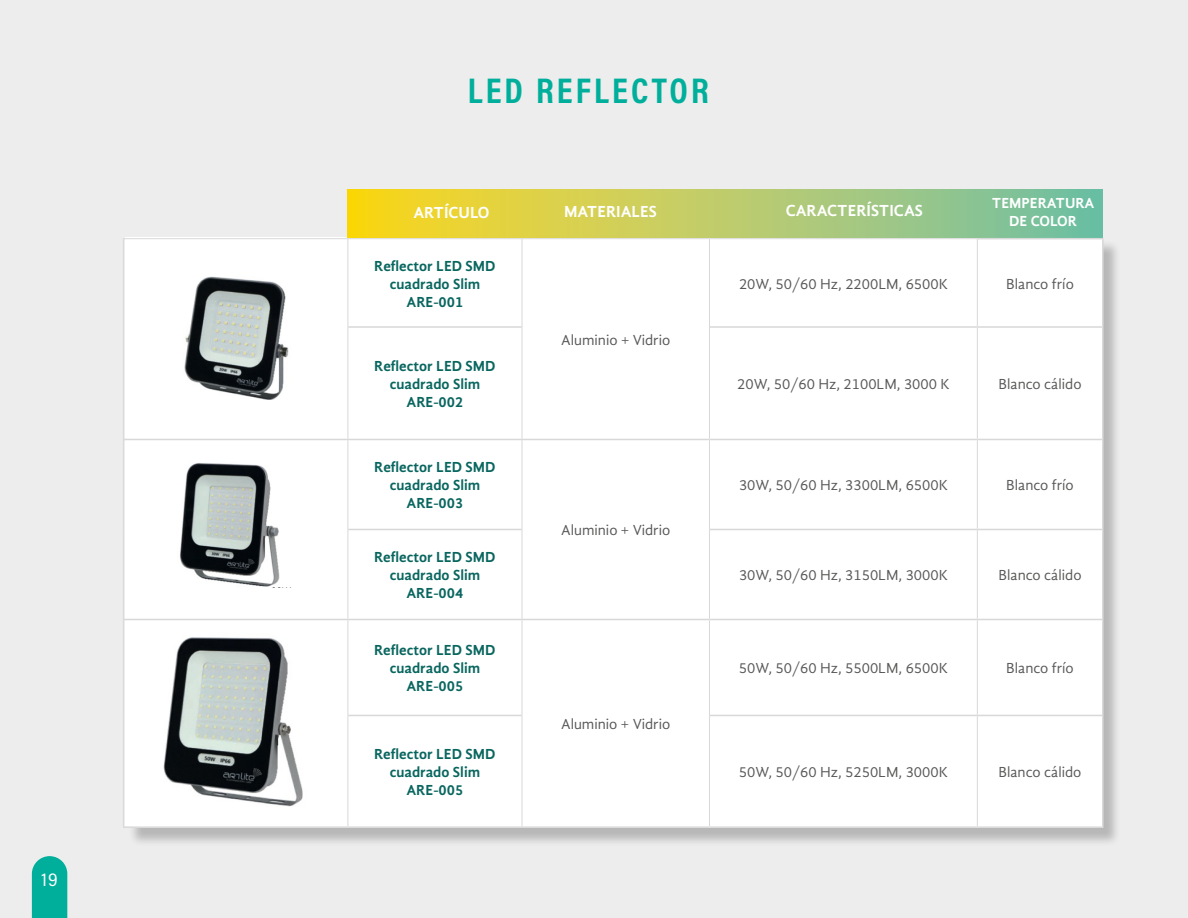
<style>
.page{position:relative;width:1188px;height:918px;background:#ededed}
.page>*{position:absolute;margin:0;border:0;box-sizing:border-box;transform-origin:0 0}
.t1{font:36px "Acumin Variable Concept";letter-spacing:.085em;color:#00af9b}
.t2{font:18px "Acumin Variable Concept";color:#fff}
.t3{font:700 16.5px "Gandhi Sans";color:#fff}
.t4{font:700 15px/18px "Gandhi Sans";color:#09665f;text-align:center}
.t5{font:15px "Gandhi Sans";color:#575756}
.t6{font:15px "Gandhi Sans";color:#585856}
.t7{font:700 15px/18px "Gandhi Sans";color:#fff;text-align:center}
</style>
<div class="page">
<div style="left:128px;top:239px;width:993px;height:608px;background:#000;opacity:.23"></div>
<div style="left:125px;top:237px;width:978px;height:591px;background:#fff"></div>
<svg style="left:348px;top:189px;width:755px;height:48px;background:#bacb66"></svg>
<hr style="left:123px;top:238px;width:225px;height:1px;background:#d8d8d8">
<hr style="left:123px;top:239px;width:1px;height:88px;background:#d8d8d8">
<hr style="left:348px;top:238px;width:174px;height:1px;background:#d8d8d8">
<hr style="left:348px;top:239px;width:1px;height:88px;background:#d8d8d8">
<hr style="left:123px;top:327px;width:1px;height:112px;background:#d8d8d8">
<hr style="left:522px;top:238px;width:187px;height:1px;background:#d8d8d8">
<hr style="left:522px;top:239px;width:1px;height:88px;background:#d8d8d8">
<hr style="left:522px;top:439px;width:187px;height:1px;background:#d8d8d8">
<hr style="left:709px;top:238px;width:269px;height:1px;background:#d8d8d8">
<hr style="left:709px;top:239px;width:1px;height:88px;background:#d8d8d8">
<hr style="left:977px;top:239px;width:1px;height:87px;background:#d8d8d8">
<hr style="left:978px;top:238px;width:126px;height:1px;background:#d8d8d8">
<hr style="left:1102px;top:239px;width:2px;height:87px;background:#d8d8d8">
<hr style="left:348px;top:326px;width:174px;height:2px;background:#d8d8d8">
<hr style="left:124px;top:439px;width:224px;height:1px;background:#d8d8d8">
<hr style="left:348px;top:439px;width:174px;height:1px;background:#d8d8d8">
<hr style="left:348px;top:327px;width:1px;height:112px;background:#d8d8d8">
<hr style="left:522px;top:327px;width:1px;height:112px;background:#d8d8d8">
<hr style="left:123px;top:439px;width:1px;height:90px;background:#d8d8d8">
<hr style="left:348px;top:440px;width:1px;height:89px;background:#d8d8d8">
<hr style="left:522px;top:440px;width:1px;height:89px;background:#d8d8d8">
<hr style="left:123px;top:529px;width:1px;height:90px;background:#d8d8d8">
<hr style="left:348px;top:529px;width:1px;height:90px;background:#d8d8d8">
<hr style="left:522px;top:529px;width:1px;height:90px;background:#d8d8d8">
<hr style="left:123px;top:619px;width:1px;height:96px;background:#d8d8d8">
<hr style="left:348px;top:620px;width:1px;height:95px;background:#d8d8d8">
<hr style="left:522px;top:620px;width:1px;height:95px;background:#d8d8d8">
<hr style="left:123px;top:715px;width:1px;height:111px;background:#d8d8d8">
<hr style="left:348px;top:715px;width:1px;height:111px;background:#d8d8d8">
<hr style="left:522px;top:715px;width:1px;height:111px;background:#d8d8d8">
<hr style="left:710px;top:326px;width:267px;height:2px;background:#d8d8d8">
<hr style="left:977px;top:326px;width:127px;height:2px;background:#d8d8d8">
<hr style="left:1102px;top:328px;width:2px;height:111px;background:#d8d8d8">
<hr style="left:709px;top:327px;width:1px;height:112px;background:#d8d8d8">
<hr style="left:977px;top:328px;width:1px;height:111px;background:#d8d8d8">
<hr style="left:709px;top:439px;width:268px;height:1px;background:#d8d8d8">
<hr style="left:977px;top:439px;width:127px;height:1px;background:#d8d8d8">
<hr style="left:1102px;top:440px;width:2px;height:89px;background:#d8d8d8">
<hr style="left:1102px;top:530px;width:2px;height:89px;background:#d8d8d8">
<hr style="left:1102px;top:620px;width:2px;height:95px;background:#d8d8d8">
<hr style="left:1102px;top:716px;width:2px;height:110px;background:#d8d8d8">
<hr style="left:709px;top:440px;width:1px;height:89px;background:#d8d8d8">
<hr style="left:977px;top:440px;width:1px;height:89px;background:#d8d8d8">
<hr style="left:709px;top:529px;width:1px;height:90px;background:#d8d8d8">
<hr style="left:977px;top:530px;width:1px;height:89px;background:#d8d8d8">
<hr style="left:709px;top:620px;width:1px;height:95px;background:#d8d8d8">
<hr style="left:977px;top:620px;width:1px;height:95px;background:#d8d8d8">
<hr style="left:709px;top:715px;width:1px;height:111px;background:#d8d8d8">
<hr style="left:977px;top:716px;width:1px;height:110px;background:#d8d8d8">
<hr style="left:348px;top:529px;width:174px;height:1px;background:#d8d8d8">
<hr style="left:124px;top:619px;width:224px;height:1px;background:#d8d8d8">
<hr style="left:348px;top:619px;width:174px;height:1px;background:#d8d8d8">
<hr style="left:348px;top:715px;width:174px;height:1px;background:#d8d8d8">
<hr style="left:123px;top:826px;width:225px;height:2px;background:#d8d8d8">
<hr style="left:348px;top:826px;width:174px;height:2px;background:#d8d8d8">
<hr style="left:522px;top:619px;width:187px;height:1px;background:#d8d8d8">
<hr style="left:522px;top:826px;width:187px;height:2px;background:#d8d8d8">
<hr style="left:710px;top:529px;width:267px;height:1px;background:#d8d8d8">
<hr style="left:977px;top:529px;width:127px;height:1px;background:#d8d8d8">
<hr style="left:709px;top:619px;width:268px;height:1px;background:#d8d8d8">
<hr style="left:977px;top:619px;width:127px;height:1px;background:#d8d8d8">
<hr style="left:710px;top:715px;width:267px;height:1px;background:#d8d8d8">
<hr style="left:977px;top:715px;width:127px;height:1px;background:#d8d8d8">
<hr style="left:709px;top:826px;width:268px;height:2px;background:#d8d8d8">
<hr style="left:977px;top:826px;width:127px;height:2px;background:#d8d8d8">
<img style="left:184px;top:276px;width:105px;height:124px">
<img style="left:180px;top:463px;width:100px;height:124px">
<img style="left:163px;top:637px;width:140px;height:169px">
<svg style="left:32px;top:856px;width:35px;height:62px;background:#0eb2a0"></svg>
<p class="t2" style="left:42px;top:867px;width:18px">19</p>
<h1 class="t1" style="left:468px;top:66px;width:243px">LED REFLECTOR</h1>
<p class="t3" style="left:413px;top:203px;width:78px">ARTÍCULO</p>
<p class="t3" style="left:564px;top:202px;width:94px">MATERIALES</p>
<p class="t3" style="left:786px;top:201px;width:139px">CARACTERÍSTICAS</p>
<p class="t7" style="left:992px;top:194px;width:104px">TEMPERATURA<br>DE COLOR</p>
<p class="t4" style="left:374px;top:256px;width:123px">Reflector LED SMD cuadrado Slim<br>ARE-001</p>
<p class="t4" style="left:374px;top:357px;width:123px">Reflector LED SMD cuadrado Slim<br>ARE-002</p>
<p class="t4" style="left:374px;top:458px;width:123px">Reflector LED SMD cuadrado Slim<br>ARE-003</p>
<p class="t4" style="left:374px;top:548px;width:123px">Reflector LED SMD cuadrado Slim<br>ARE-004</p>
<p class="t4" style="left:374px;top:641px;width:123px">Reflector LED SMD cuadrado Slim<br>ARE-005</p>
<p class="t4" style="left:374px;top:745px;width:123px">Reflector LED SMD cuadrado Slim<br>ARE-005</p>
<p class="t5" style="left:561px;top:331px;width:111px">Aluminio + Vidrio</p>
<p class="t5" style="left:561px;top:522px;width:111px">Aluminio + Vidrio</p>
<p class="t5" style="left:561px;top:716px;width:111px">Aluminio + Vidrio</p>
<p class="t5" style="left:739px;top:275px;width:210px">20W, 50/60 Hz, 2200LM, 6500K</p>
<p class="t6" style="left:1006px;top:275px;width:69px">Blanco frío</p>
<p class="t5" style="left:737px;top:375px;width:214px">20W, 50/60 Hz, 2100LM, 3000 K</p>
<p class="t6" style="left:999px;top:375px;width:84px">Blanco cálido</p>
<p class="t5" style="left:739px;top:477px;width:210px">30W, 50/60 Hz, 3300LM, 6500K</p>
<p class="t6" style="left:1006px;top:477px;width:69px">Blanco frío</p>
<p class="t5" style="left:739px;top:567px;width:210px">30W, 50/60 Hz, 3150LM, 3000K</p>
<p class="t6" style="left:999px;top:567px;width:84px">Blanco cálido</p>
<p class="t5" style="left:739px;top:660px;width:210px">50W, 50/60 Hz, 5500LM, 6500K</p>
<p class="t6" style="left:1006px;top:660px;width:69px">Blanco frío</p>
<p class="t5" style="left:739px;top:764px;width:210px">50W, 50/60 Hz, 5250LM, 3000K</p>
<p class="t6" style="left:999px;top:764px;width:84px">Blanco cálido</p>
</div>
